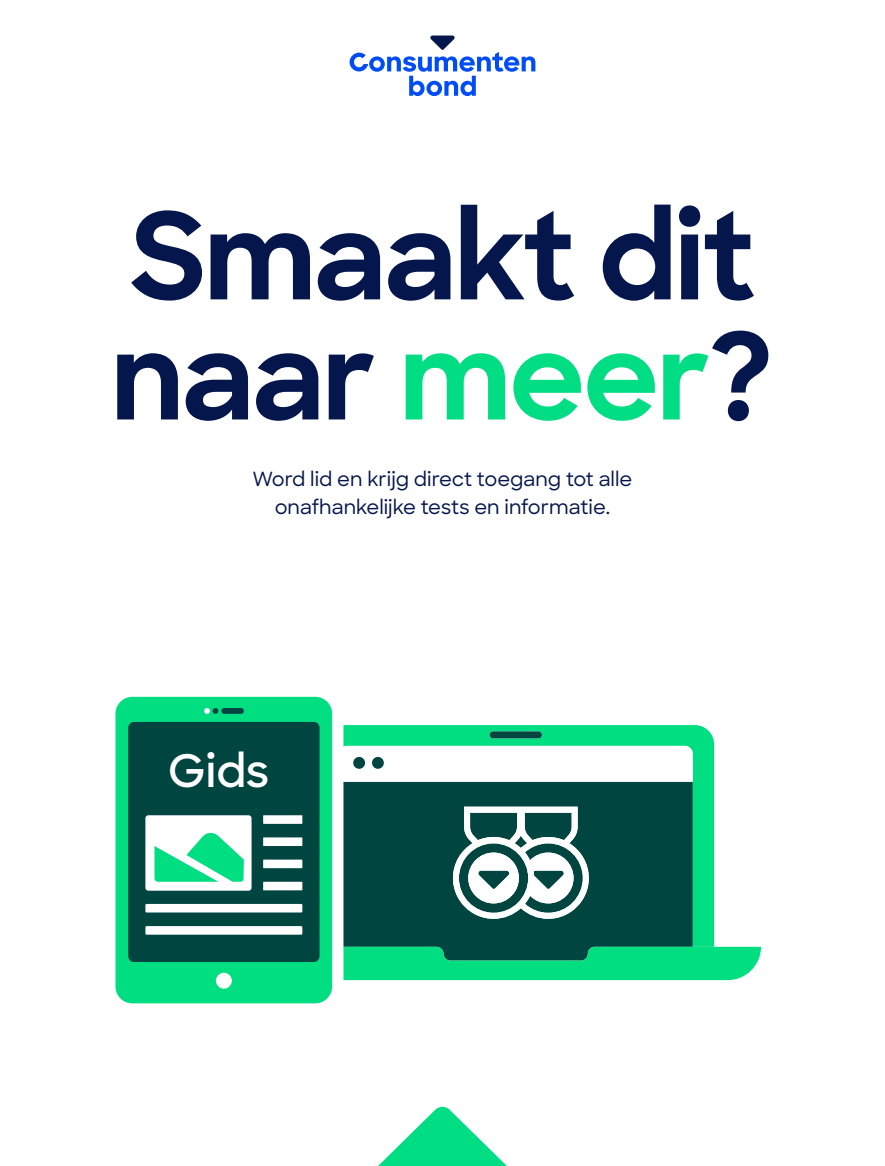
<style>
.page{position:relative;width:885px;height:1166px;background:#fff}
.page>*{position:absolute;margin:0;border:0;box-sizing:border-box;transform-origin:0 0}
.t1{font:700 120px/120px "Sharp Sans";letter-spacing:-.02em;color:#05164c}
.t2{font:600 44.85px "Sharp Sans";color:#fff}
.t3{font:500 19.5px/28.5px "Sharp Sans";color:#05164c;text-align:center}
.s1{color:#00dd83}
</style>
<div class="page">
<svg style="left:379px;top:1106px;width:127px;height:59px"></svg>
<svg style="left:349px;top:36px;width:186px;height:60px"></svg>
<svg style="left:332px;top:724px;width:429px;height:255px"></svg>
<div style="left:115px;top:696px;width:217px;height:307px;background:#00de82;border-radius:17px"></div>
<div style="left:128px;top:721px;width:191px;height:240px;background:#004540;border-radius:6px"></div>
<div style="left:216px;top:972px;width:16px;height:16px;background:#fff;border-radius:50%"></div>
<div style="left:221px;top:707px;width:23px;height:6px;background:#004540;border-radius:3px"></div>
<svg style="left:204px;top:708px;width:14px;height:5px"></svg>
<div style="left:145px;top:815px;width:106px;height:75px;background:#fff;border-radius:3px"></div>
<div style="left:263px;top:815px;width:39px;height:8px;background:#fff"></div>
<div style="left:263px;top:837px;width:39px;height:8px;background:#fff"></div>
<div style="left:263px;top:859px;width:39px;height:8px;background:#fff"></div>
<div style="left:263px;top:881px;width:39px;height:9px;background:#fff"></div>
<div style="left:145px;top:903px;width:157px;height:9px;background:#fff"></div>
<div style="left:145px;top:925px;width:157px;height:9px;background:#fff"></div>
<svg style="left:154px;top:833px;width:90px;height:48px"></svg>
<h1 class="t1" style="left:111px;top:191px;width:665px">Smaakt dit naar <span class="s1">meer</span>?</h1>
<p class="t3" style="left:252px;top:463px;width:381px">Word lid en krijg direct toegang tot alle onafhankelijke tests en informatie.</p>
<h2 class="t2" style="left:168px;top:737px;width:103px">Gids</h2>
</div>
